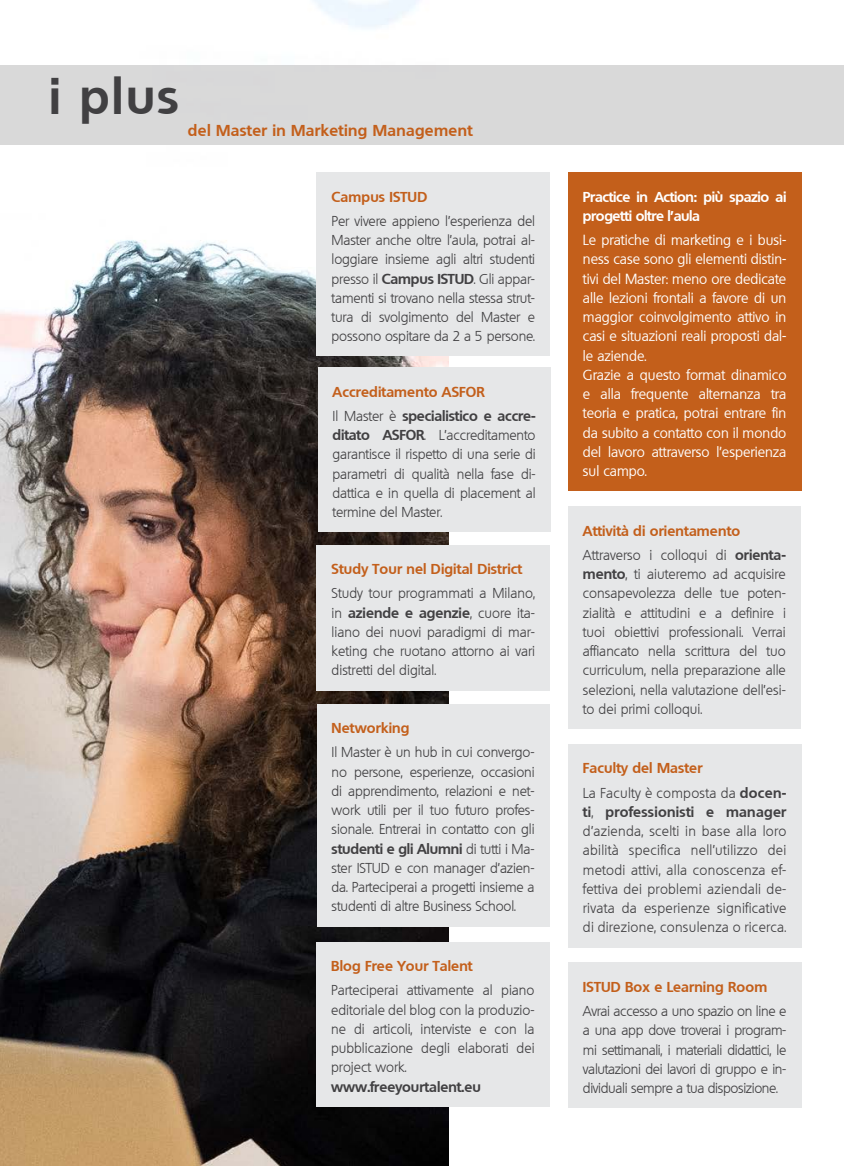
<style>
.page{position:relative;width:844px;height:1166px;background:#fff}
.page>*{position:absolute;margin:0;border:0;box-sizing:border-box;transform-origin:0 0}
.t1{font:700 48.12px "Quebec";color:#414042}
.t2{font:700 15.4px "Quebec";letter-spacing:.025em;color:#c35f1b}
.t3{font:300 14px/19.2px "Quebec";color:#414042;text-align:justify}
.t4{font:14px/19.2px "Quebec";color:#fff}
.t5{font:700 14px/24.2px "Quebec";letter-spacing:.01em;color:#c35f1b}
.t6{font:700 14px/24.2px "Quebec";color:#414042}
.t7{font:700 14px/19.2px "Quebec";letter-spacing:-.025em;color:#fff}
.t8{font:300 14px/24.2px "Quebec";letter-spacing:.02em;color:#414042}
.s1{font-weight:700}
.s2{color:#c35f1b}
.s3{font-weight:300}
.s4{font-weight:300;color:#414042}
.s5{color:#414042}
.s6{font-weight:700;color:#c35f1b}
</style>
<div class="page">
<img style="left:0;top:0;width:448px;height:1166px">
<div style="left:0;top:65px;width:843px;height:80px;background:#d9d9d9"></div>
<div style="left:317px;top:367px;width:233px;height:165px;background:#e6e7e8"></div>
<div style="left:316px;top:942px;width:233px;height:164px;background:#e6e7e8"></div>
<div style="left:568px;top:963px;width:233px;height:145px;background:#e6e7e8"></div>
<div style="left:568px;top:506px;width:232px;height:223px;background:#e6e7e8"></div>
<div style="left:316px;top:172px;width:234px;height:184px;background:#e6e7e8"></div>
<div style="left:316px;top:704px;width:233px;height:222px;background:#e6e7e8"></div>
<div style="left:568px;top:172px;width:233px;height:319px;background:#c35f1b"></div>
<div style="left:568px;top:744px;width:233px;height:203px;background:#e6e7e8"></div>
<div style="left:316px;top:545px;width:234px;height:145px;background:#e6e7e8"></div>
<h1 class="t1" style="left:49px;top:65px;width:131px">i plus</h1>
<p class="t2" style="left:188px;top:120px;width:286px">del Master in Marketing Management</p>
<p class="t5" style="left:331px;top:184px;width:97px">Campus ISTUD</p>
<p class="t3" style="left:331px;top:211px;width:205px">Per vivere appieno l'esperienza del Master anche oltre l'aula, potrai al&shy;loggiare insieme agli altri studenti presso il <span class="s1">Campus ISTUD</span>. Gli appar&shy;tamenti si trovano nella stessa strut&shy;tura di svolgimento del Master e possono ospitare da 2 a 5 persone.</p>
<p class="t6" style="left:332px;top:379px;width:204px"><span class="s2">Accreditamento ASFOR<br></span><span class="s3">Il Master è</span> specialistico e accre-</p>
<p class="t3" style="left:332px;top:425px;width:204px"><span class="s1">ditato ASFOR</span>. L'accreditamento garantisce il rispetto di una serie di parametri di qualità nella fase di&shy;dattica e in quella di placement al termine del Master.</p>
<p class="t5" style="left:331px;top:556px;width:192px">Study Tour nel Digital District</p>
<p class="t3" style="left:331px;top:584px;width:205px">Study tour programmati a Milano, in <span class="s1">aziende e agenzie</span>, cuore ita&shy;liano dei nuovi paradigmi di mar&shy;keting che ruotano attorno ai vari distretti del digital.</p>
<p class="t5" style="left:331px;top:716px;width:79px">Networking</p>
<p class="t3" style="left:331px;top:743px;width:204px">Il Master è un hub in cui convergo&shy;no persone, esperienze, occasioni di apprendimento, relazioni e net&shy;work utili per il tuo futuro profes&shy;sionale. Entrerai in contatto con gli <span class="s1">studenti e gli Alumni</span> di tutti i Ma&shy;ster ISTUD e con manager d'azien&shy;da. Parteciperai a progetti insieme a studenti di altre Business School.</p>
<p class="t5" style="left:331px;top:953px;width:143px">Blog Free Your Talent</p>
<p class="t3" style="left:331px;top:980px;width:205px">Parteciperai attivamente al piano editoriale del blog con la produzio&shy;ne di articoli, interviste e con la pubblicazione degli elaborati dei project work.</p>
<p class="t6" style="left:331px;top:1074px;width:151px">www.freeyourtalent.eu</p>
<p class="t7" style="left:582px;top:186px;width:205px">Practice in Action: più spazio ai progetti oltre l'aula</p>
<p class="t4" style="left:582px;top:230px;width:205px">Le pratiche di marketing e i busi&shy;ness case sono gli elementi distin&shy;tivi del Master: meno ore dedicate alle lezioni frontali a favore di un maggior coinvolgimento attivo in casi e situazioni reali proposti dal&shy;le aziende.<br>Grazie a questo format dinamico e alla frequente alternanza tra teoria e pratica, potrai entrare fin da subito a contatto con il mondo del lavoro attraverso l'esperienza sul campo.</p>
<p class="t5" style="left:582px;top:518px;width:204px">Attività di orientamento<br><span class="s4">Attraverso i colloqui di</span> <span class="s5">orienta-</span></p>
<p class="t3" style="left:582px;top:564px;width:204px"><span class="s1">mento</span>, ti aiuteremo ad acquisire consapevolezza delle tue poten&shy;zialità e attitudini e a definire i tuoi obiettivi professionali. Verrai affiancato nella scrittura del tuo curriculum, nella preparazione alle selezioni, nella valutazione dell'esi&shy;to dei primi colloqui.</p>
<p class="t8" style="left:582px;top:756px;width:205px"><span class="s6">Faculty del Master<br></span>La Faculty è composta da <span class="s1">docen-</span></p>
<p class="t3" style="left:582px;top:802px;width:205px"><span class="s1">ti</span>, <span class="s1">professionisti e manager </span>d’azienda, scelti in base alla loro abilità specifica nell’utilizzo dei metodi attivi, alla conoscenza ef&shy;fettiva dei problemi aziendali de&shy;rivata da esperienze significative di direzione, consulenza o ricerca.</p>
<p class="t5" style="left:582px;top:974px;width:186px">ISTUD Box e Learning Room</p>
<p class="t3" style="left:582px;top:1001px;width:205px">Avrai accesso a uno spazio on line e a una app dove troverai i program&shy;mi settimanali, i materiali didattici, le valutazioni dei lavori di gruppo e in&shy;dividuali sempre a tua disposizione.</p>
</div>
